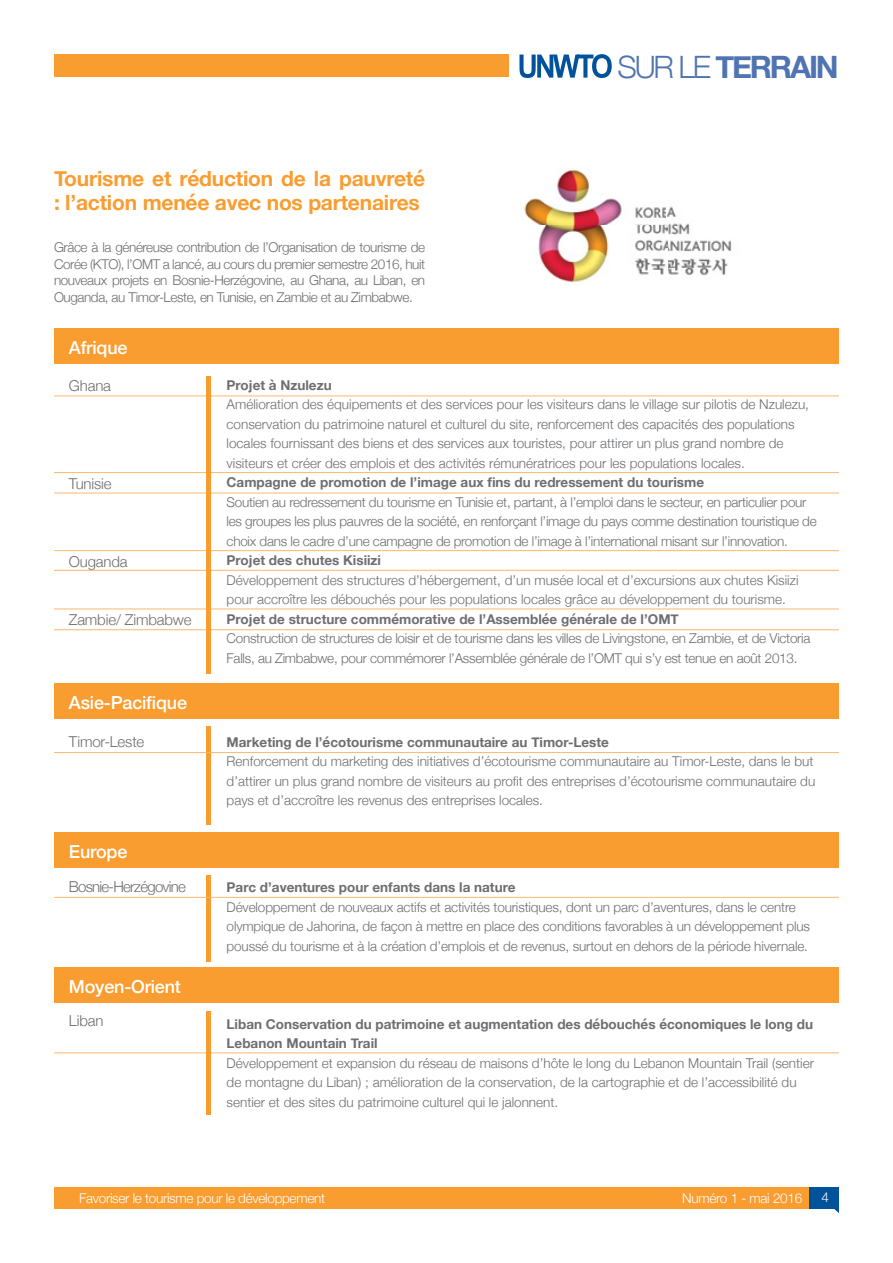
<style>
.page{position:relative;width:893px;height:1263px;background:#fff}
.page>*{position:absolute;margin:0;border:0;box-sizing:border-box;transform-origin:0 0}
.t1{font:700 30.75px "Helvetica Neue";letter-spacing:-.07em;color:#5074b1}
.t2{font:700 21px/24px "Helvetica Neue";letter-spacing:-.01em;color:#f99d31}
.t3{font:500 18px "Helvetica Neue";letter-spacing:-.01em;color:#fff}
.t4{font:300 15px "Helvetica Neue";letter-spacing:-.01em;color:#6d6e71}
.t5{font:300 15px "Helvetica Neue";letter-spacing:-.05em;color:#6d6e71}
.t6{font:300 13.5px/19.5px "Helvetica Neue";color:#6d6e71}
.t7{font:300 13.5px/19.5px "Helvetica Neue";letter-spacing:-.02em;color:#6d6e71}
.t8{font:700 13.5px/19.5px "Helvetica Neue";color:#6d6e71}
.t9{font:300 13.5px "Helvetica Neue";letter-spacing:-.02em;color:#fff}
.s1{font-weight:300}
</style>
<div class="page">
<div style="left:54px;top:1187px;width:785px;height:22px;background:#f99d31"></div>
<div style="left:54px;top:832px;width:785px;height:35px;background:#f99d31"></div>
<div style="left:809px;top:1187px;width:30px;height:22px;background:#00539b"></div>
<svg style="left:834px;top:1209px;width:5px;height:4px"></svg>
<div style="left:54px;top:54px;width:455px;height:23px;background:#f99d31"></div>
<div style="left:54px;top:329px;width:785px;height:35px;background:#f99d31"></div>
<hr style="left:54px;top:493px;width:785px;height:1px;background:#fcb86e">
<hr style="left:54px;top:472px;width:785px;height:1px;background:#fcb86e">
<hr style="left:54px;top:396px;width:785px;height:1px;background:#fcb86e">
<hr style="left:54px;top:550px;width:785px;height:1px;background:#fcb86e">
<hr style="left:54px;top:629px;width:785px;height:1px;background:#fcb86e">
<hr style="left:54px;top:609px;width:785px;height:1px;background:#fcb86e">
<hr style="left:54px;top:570px;width:785px;height:1px;background:#fcb86e">
<hr style="left:206px;top:377px;width:4px;height:297px;background:#f99d31">
<div style="left:54px;top:683px;width:785px;height:35px;background:#f99d31"></div>
<hr style="left:206px;top:726px;width:4px;height:99px;background:#f99d31">
<hr style="left:54px;top:752px;width:785px;height:1px;background:#fcb86e">
<div style="left:54px;top:967px;width:785px;height:36px;background:#f99d31"></div>
<hr style="left:206px;top:875px;width:4px;height:86px;background:#f99d31">
<hr style="left:54px;top:897px;width:785px;height:1px;background:#fcb86e">
<hr style="left:54px;top:1053px;width:785px;height:1px;background:#fcb86e">
<hr style="left:206px;top:1011px;width:4px;height:104px;background:#f99d31">
<img style="left:524px;top:169px;width:208px;height:114px">
<svg style="left:519px;top:54px;width:93px;height:24px"></svg>
<h2 class="t2" style="left:54px;top:167px;width:373px">Tourisme et réduction de la pauvreté : l’action menée avec nos partenaires</h2>
<p class="t6" style="left:54px;top:238px;width:373px;line-height:16.5px;text-align:justify">Grâce à la généreuse contribution de l’Organisation de tourisme de Corée (KTO), l’OMT a lancé, au cours du premier semestre 2016, huit nouveaux projets en Bosnie-Herzégovine, au Ghana, au Liban, en Ouganda, au Timor-Leste, en Tunisie, en Zambie et au Zimbabwe.</p>
<h3 class="t3" style="left:69px;top:333px;width:60px">Afrique</h3>
<h1 class="t1" style="left:617px;top:42px;width:223px"><span class="s1">SUR LE</span> TERRAIN</h1>
<p class="t4" style="left:69px;top:374px;width:44px">Ghana</p>
<p class="t4" style="left:69px;top:471px;width:44px">Tunisie</p>
<p class="t4" style="left:69px;top:549px;width:60px">Ouganda</p>
<p class="t4" style="left:69px;top:608px;width:124px">Zambie/ Zimbabwe</p>
<h3 class="t3" style="left:69px;top:688px;width:120px">Asie-Pacifique</h3>
<p class="t4" style="left:69px;top:729px;width:77px">Timor-Leste</p>
<h3 class="t3" style="left:69px;top:837px;width:60px">Europe</h3>
<p class="t5" style="left:69px;top:875px;width:119px">Bosnie-Herzégovine</p>
<h3 class="t3" style="left:69px;top:972px;width:114px">Moyen-Orient</h3>
<p class="t4" style="left:69px;top:1008px;width:36px">Liban</p>
<p class="t8" style="left:227px;top:376px;width:107px">Projet à Nzulezu</p>
<p class="t6" style="left:227px;top:394px;width:584px">Amélioration des équipements et des services pour les visiteurs dans le village sur pilotis de Nzulezu, conservation du patrimoine naturel et culturel du site, renforcement des capacités des populations locales fournissant des biens et des services aux touristes, pour attirer un plus grand nombre de visiteurs et créer des emplois et des activités rémunératrices pour les populations locales.</p>
<p class="t8" style="left:227px;top:473px;width:479px">Campagne de promotion de l’image aux fins du redressement du tourisme</p>
<p class="t7" style="left:227px;top:491px;width:592px">Soutien au redressement du tourisme en Tunisie et, partant, à l’emploi dans le secteur, en particulier pour les groupes les plus pauvres de la société, en renforçant l’image du pays comme destination touristique de choix dans le cadre d’une campagne de promotion de l’image à l’international misant sur l’innovation.</p>
<p class="t8" style="left:227px;top:551px;width:156px">Projet des chutes Kisiizi</p>
<p class="t6" style="left:227px;top:569px;width:573px">Développement des structures d’hébergement, d’un musée local et d’excursions aux chutes Kisiizi pour accroître les débouchés pour les populations locales grâce au développement du tourisme.</p>
<p class="t8" style="left:227px;top:610px;width:454px">Projet de structure commémorative de l’Assemblée générale de l’OMT</p>
<p class="t7" style="left:227px;top:628px;width:585px">Construction de structures de loisir et de tourisme dans les villes de Livingstone, en Zambie, et de Victoria<br>Falls, au Zimbabwe, pour commémorer l’Assemblée générale de l’OMT qui s’y est tenue en août 2013.</p>
<p class="t8" style="left:227px;top:732px;width:384px">Marketing de l’écotourisme communautaire au Timor-Leste</p>
<p class="t6" style="left:227px;top:751px;width:590px">Renforcement du marketing des initiatives d’écotourisme communautaire au Timor-Leste, dans le but d’attirer un plus grand nombre de visiteurs au profit des entreprises d’écotourisme communautaire du pays et d’accroître les revenus des entreprises locales.</p>
<p class="t8" style="left:227px;top:878px;width:290px">Parc d’aventures pour enfants dans la nature</p>
<p class="t6" style="left:227px;top:896px;width:585px">Développement de nouveaux actifs et activités touristiques, dont un parc d’aventures, dans le centre olympique de Jahorina, de façon à mettre en place des conditions favorables à un développement plus poussé du tourisme et à la création d’emplois et de revenus, surtout en dehors de la période hivernale.</p>
<p class="t8" style="left:227px;top:1014px;width:588px">Liban Conservation du patrimoine et augmentation des débouchés économiques le long du<br>Lebanon Mountain Trail</p>
<p class="t6" style="left:227px;top:1052px;width:589px">Développement et expansion du réseau de maisons d’hôte le long du Lebanon Mountain Trail (sentier de montagne du Liban) ; amélioration de la conservation, de la cartographie et de l’accessibilité du sentier et des sites du patrimoine culturel qui le jalonnent.</p>
<p class="t9" style="left:79px;top:1187px;width:247px">Favoriser le tourisme pour le développement</p>
<p class="t9" style="left:682px;top:1187px;width:121px">Numéro 1 - mai 2016</p>
<p class="t9" style="left:821px;top:1187px;width:9px">4</p>
</div>
